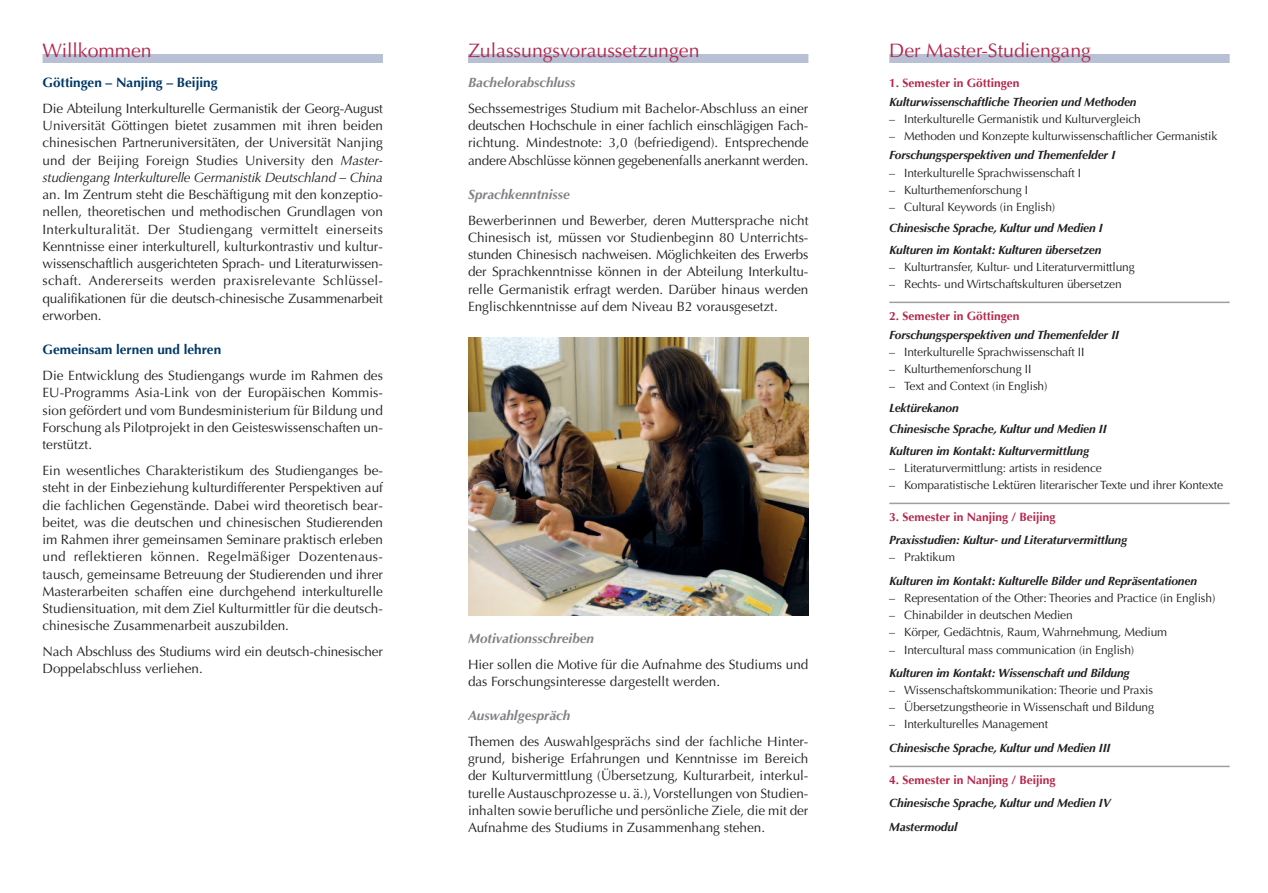
<style>
.page{position:relative;width:1268px;height:893px;background:#fff}
.page>*{position:absolute;margin:0;border:0;box-sizing:border-box;transform-origin:0 0}
.t1{font:19.5px "Optima LT";color:#b6274b}
.t2{font:13.5px/17.2px "Optima LT";color:#231f20;text-align:justify}
.t3{font:italic 700 13.5px "Optima LT";color:#808285}
.t4{font:700 13.5px "Optima";color:#003867}
.t5{font:700 13.5px "Optima";color:#003968}
.t6{font:12px "Optima LT";letter-spacing:-.01em;color:#231f20}
.t7{font:italic 700 12px/21.5px "Optima LT";letter-spacing:-.01em;color:#231f20}
.t8{font:700 12px "Optima";color:#b6274b}
.s1{font-style:italic}
</style>
<div class="page">
<div style="left:468px;top:54px;width:340px;height:9px;background:#b7c0d5"></div>
<div style="left:889px;top:54px;width:340px;height:9px;background:#b7c0d5"></div>
<hr style="left:889px;top:302px;width:340px;height:1px;background:#9d9fa2">
<hr style="left:889px;top:503px;width:340px;height:1px;background:#9d9fa2">
<hr style="left:889px;top:766px;width:340px;height:1px;background:#9d9fa2">
<div style="left:43px;top:54px;width:340px;height:9px;background:#b7c0d5"></div>
<img style="left:468px;top:338px;width:340px;height:277px">
<h1 class="t1" style="left:43px;top:43px;width:111px">Willkommen</h1>
<p class="t4" style="left:43px;top:75px;width:176px">Göttingen – Nanjing – Beijing</p>
<p class="t2" style="left:43px;top:101px;width:342px">Die Abteilung Interkulturelle Germanistik der Georg-August Universität Göttingen bietet zusammen mit ihren beiden chinesischen Partneruniversitäten, der Universität Nanjing und der Beijing Foreign Studies University den <span class="s1">Master&shy;studiengang Interkulturelle Germanistik Deutschland – China</span></p>
<p class="t2" style="left:43px;top:187px;width:342px">an. Im Zentrum steht die Beschäftigung mit den konzeptio&shy;nellen, theoretischen und methodischen Grundlagen von Interkulturalität. Der Studiengang vermittelt einerseits Kenntnisse einer interkulturell, kulturkontrastiv und kultur&shy;wissenschaftlich ausgerichteten Sprach- und Literaturwissen&shy;schaft. Andererseits werden praxisrelevante Schlüssel&shy;qualifikationen für die deutsch-chinesische Zusammenarbeit erworben.</p>
<p class="t5" style="left:43px;top:342px;width:180px">Gemeinsam lernen und lehren</p>
<p class="t2" style="left:43px;top:368px;width:342px">Die Entwicklung des Studiengangs wurde im Rahmen des EU-Programms Asia-Link von der Europäischen Kommis&shy;sion gefördert und vom Bundesministerium für Bildung und Forschung als Pilotprojekt in den Geisteswissenschaften un&shy;terstützt.</p>
<p class="t2" style="left:42px;top:463px;width:342px">Ein wesentliches Charakteristikum des Studienganges be&shy;steht in der Einbeziehung kulturdifferenter Perspektiven auf die fachlichen Gegenstände. Dabei wird theoretisch bear&shy;beitet, was die deutschen und chinesischen Studierenden im Rahmen ihrer gemeinsamen Seminare praktisch erleben und reflektieren können. Regelmäßiger Dozentenaus&shy;tausch, gemeinsame Betreuung der Studierenden und ihrer Masterarbeiten schaffen eine durchgehend interkulturelle Studiensituation, mit dem Ziel Kulturmittler für die deutsch&shy;chinesische Zusammenarbeit auszubilden.</p>
<p class="t2" style="left:42px;top:644px;width:342px">Nach Abschluss des Studiums wird ein deutsch-chinesischer<br>Doppelabschluss verliehen.</p>
<h1 class="t1" style="left:468px;top:43px;width:233px">Zulassungsvoraussetzungen</h1>
<p class="t3" style="left:468px;top:77px;width:109px">Bachelorabschluss</p>
<p class="t2" style="left:468px;top:101px;width:342px">Sechssemestriges Studium mit Bachelor-Abschluss an einer deutschen Hochschule in einer fachlich einschlägigen Fach&shy;richtung. Mindestnote: 3,0 (befriedigend). Entsprechende andere Abschlüsse können gegebenenfalls anerkannt werden.</p>
<p class="t3" style="left:468px;top:189px;width:103px">Sprachkenntnisse</p>
<p class="t2" style="left:468px;top:213px;width:342px">Bewerberinnen und Bewerber, deren Muttersprache nicht Chinesisch ist, müssen vor Studienbeginn 80 Unterrichts&shy;stunden Chinesisch nachweisen. Möglichkeiten des Erwerbs der Sprachkenntnisse können in der Abteilung Interkultu&shy;relle Germanistik erfragt werden. Darüber hinaus werden Englischkenntnisse auf dem Niveau B2 vorausgesetzt.</p>
<p class="t3" style="left:468px;top:633px;width:128px">Motivationsschreiben</p>
<p class="t2" style="left:468px;top:657px;width:342px">Hier sollen die Motive für die Aufnahme des Studiums und das Forschungsinteresse dargestellt werden.</p>
<p class="t3" style="left:468px;top:710px;width:104px">Auswahlgespräch</p>
<p class="t2" style="left:468px;top:734px;width:342px">Themen des Auswahlgesprächs sind der fachliche Hinter&shy;grund, bisherige Erfahrungen und Kenntnisse im Bereich der Kulturvermittlung (Übersetzung, Kulturarbeit, interkul&shy;turelle Austauschprozesse u. ä.),Vorstellungen von Studien&shy;inhalten sowie berufliche und persönliche Ziele, die mit der Aufnahme des Studiums in Zusammenhang stehen.</p>
<h1 class="t1" style="left:889px;top:43px;width:203px">Der Master-Studiengang</h1>
<p class="t8" style="left:889px;top:76px;width:132px">1. Semester in Göttingen</p>
<p class="t7" style="left:889px;top:92px;width:249px">Kulturwissenschaftliche Theorien und Methoden</p>
<p class="t6" style="left:889px;top:114px;width:253px">– Interkulturelle Germanistik und Kulturvergleich</p>
<p class="t6" style="left:889px;top:131px;width:329px">– Methoden und Konzepte kulturwissenschaftlicher Germanistik</p>
<p class="t7" style="left:889px;top:146px;width:227px">Forschungsperspektiven und Themenfelder I</p>
<p class="t6" style="left:889px;top:168px;width:193px">– Interkulturelle Sprachwissenschaft I</p>
<p class="t6" style="left:889px;top:185px;width:140px">– Kulturthemenforschung I</p>
<p class="t6" style="left:889px;top:202px;width:167px">– Cultural Keywords (in English)</p>
<p class="t7" style="left:889px;top:219px;width:215px">Chinesische Sprache, Kultur und Medien I<br>Kulturen im Kontakt: Kulturen übersetzen</p>
<p class="t6" style="left:889px;top:262px;width:247px">– Kulturtransfer, Kultur- und Literaturvermittlung</p>
<p class="t6" style="left:889px;top:279px;width:234px">– Rechts- und Wirtschaftskulturen übersetzen</p>
<p class="t8" style="left:889px;top:309px;width:132px">2. Semester in Göttingen</p>
<p class="t7" style="left:889px;top:325px;width:231px">Forschungsperspektiven und Themenfelder II</p>
<p class="t6" style="left:889px;top:347px;width:196px">– Interkulturelle Sprachwissenschaft II</p>
<p class="t6" style="left:889px;top:364px;width:143px">– Kulturthemenforschung II</p>
<p class="t6" style="left:889px;top:381px;width:160px">– Text and Context (in English)</p>
<p class="t7" style="left:889px;top:398px;width:219px">Lektürekanon<br>Chinesische Sprache, Kultur und Medien II<br>Kulturen im Kontakt: Kulturvermittlung</p>
<p class="t6" style="left:889px;top:463px;width:214px">– Literaturvermittlung: artists in residence</p>
<p class="t6" style="left:889px;top:480px;width:335px">– Komparatistische Lektüren literarischer Texte und ihrer Kontexte</p>
<p class="t8" style="left:889px;top:510px;width:168px">3. Semester in Nanjing / Beijing</p>
<p class="t7" style="left:889px;top:531px;width:239px">Praxisstudien: Kultur- und Literaturvermittlung</p>
<p class="t6" style="left:889px;top:552px;width:67px">– Praktikum</p>
<p class="t7" style="left:889px;top:571px;width:309px">Kulturen im Kontakt: Kulturelle Bilder und Repräsentationen</p>
<p class="t6" style="left:889px;top:593px;width:327px">– Representation of the Other: Theories and Practice (in English)</p>
<p class="t6" style="left:889px;top:610px;width:185px">– Chinabilder in deutschen Medien</p>
<p class="t6" style="left:889px;top:627px;width:279px">– Körper, Gedächtnis, Raum, Wahrnehmung, Medium</p>
<p class="t6" style="left:889px;top:644px;width:246px">– Intercultural mass communication (in English)</p>
<p class="t7" style="left:889px;top:663px;width:242px">Kulturen im Kontakt: Wissenschaft und Bildung</p>
<p class="t6" style="left:889px;top:685px;width:265px">– Wissenschaftskommunikation: Theorie und Praxis</p>
<p class="t6" style="left:889px;top:702px;width:266px">– Übersetzungstheorie in Wissenschaft und Bildung</p>
<p class="t6" style="left:889px;top:719px;width:160px">– Interkulturelles Management</p>
<p class="t7" style="left:889px;top:738px;width:223px">Chinesische Sprache, Kultur und Medien III</p>
<p class="t8" style="left:889px;top:773px;width:168px">4. Semester in Nanjing / Beijing</p>
<p class="t7" style="left:889px;top:793px;width:223px;line-height:23.5px">Chinesische Sprache, Kultur und Medien IV<br>Mastermodul</p>
</div>
